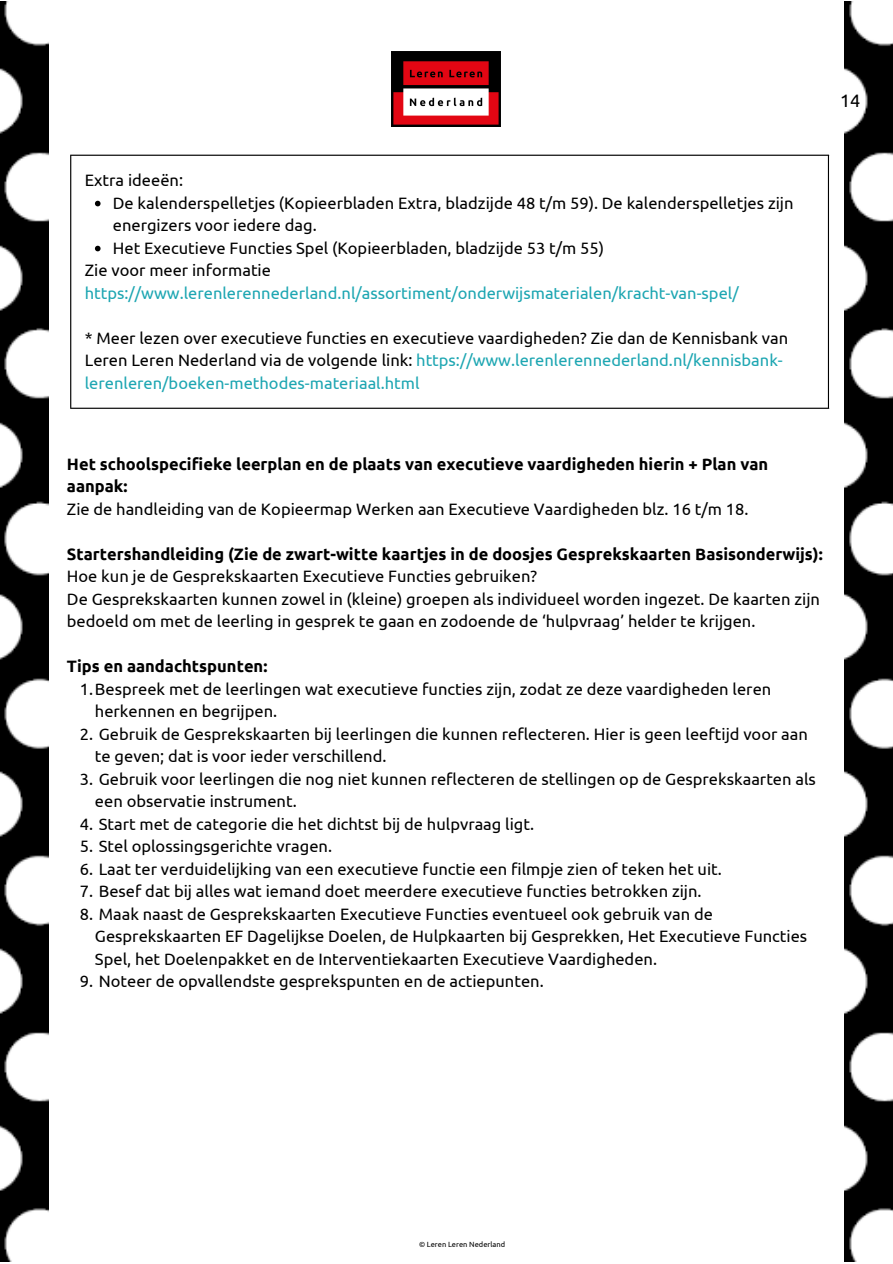
<style>
.page{position:relative;width:893px;height:1264px;background:#fff}
.page>*{position:absolute;margin:0;border:0;box-sizing:border-box;transform-origin:0 0}
.t1{font:18px "Ubuntu";color:#000}
.t2{font:16.5px/22.5px "Ubuntu";color:#000}
.t3{font:700 16.5px/22.5px "Ubuntu";color:#000}
.t4{font:16.5px "Ubuntu";color:#1da6b2}
.t5{font:7.5px "Ubuntu";color:#000}
.s1{color:#1da6b2}
</style>
<div class="page">
<img style="left:844px;top:1px;width:48px;height:1260px">
<img style="left:0;top:1px;width:48px;height:1260px">
<img style="left:391px;top:51px;width:110px;height:76px">
<svg style="left:95px;top:201px;width:5px;height:5px"></svg>
<svg style="left:95px;top:246px;width:5px;height:5px"></svg>
<hr style="left:70px;top:156px;width:1px;height:251px;background:#000">
<hr style="left:827px;top:156px;width:2px;height:251px;background:#000">
<hr style="left:70px;top:155px;width:759px;height:1px;background:#000">
<hr style="left:70px;top:407px;width:759px;height:2px;background:#000">
<p class="t1" style="left:840px;top:91px;width:22px">14</p>
<p class="t2" style="left:85px;top:169px;width:100px">Extra ideeën:</p>
<p class="t2" style="left:113px;top:191px;width:682px">De kalenderspelletjes (Kopieerbladen Extra, bladzijde 48 t/m 59). De kalenderspelletjes zijn energizers voor iedere dag.<br>Het Executieve Functies Spel (Kopieerbladen, bladzijde 53 t/m 55)</p>
<p class="t2" style="left:85px;top:259px;width:188px">Zie voor meer informatie</p>
<p class="t4" style="left:85px;top:283px;width:655px">https://www.lerenlerennederland.nl/assortiment/onderwijsmaterialen/kracht-van-spel/</p>
<p class="t2" style="left:85px;top:326px;width:705px">* Meer lezen over executieve functies en executieve vaardigheden? Zie dan de Kennisbank van<br>Leren Leren Nederland via de volgende link: <span class="s1">https://www.lerenlerennederland.nl/kennisbank&shy;lerenleren/boeken-methodes-materiaal.html</span></p>
<p class="t3" style="left:67px;top:452px;width:702px">Het schoolspecifieke leerplan en de plaats van executieve vaardigheden hierin + Plan van aanpak:</p>
<p class="t2" style="left:67px;top:497px;width:683px">Zie de handleiding van de Kopieermap Werken aan Executieve Vaardigheden blz. 16 t/m 18.</p>
<p class="t3" style="left:67px;top:542px;width:757px">Startershandleiding (Zie de zwart-witte kaartjes in de doosjes Gesprekskaarten Basisonderwijs):</p>
<p class="t2" style="left:67px;top:565px;width:754px">Hoe kun je de Gesprekskaarten Executieve Functies gebruiken?<br>De Gesprekskaarten kunnen zowel in (kleine) groepen als individueel worden ingezet. De kaarten zijn bedoeld om met de leerling in gesprek te gaan en zodoende de ‘hulpvraag’ helder te krijgen.</p>
<p class="t3" style="left:67px;top:655px;width:202px">Tips en aandachtspunten:</p>
<p class="t2" style="left:95px;top:677px;width:677px;text-indent:-15px">1.Bespreek met de leerlingen wat executieve functies zijn, zodat ze deze vaardigheden leren herkennen en begrijpen.</p>
<p class="t2" style="left:95px;top:722px;width:714px;text-indent:-15px">2. Gebruik de Gesprekskaarten bij leerlingen die kunnen reflecteren. Hier is geen leeftijd voor aan te geven; dat is voor ieder verschillend.</p>
<p class="t2" style="left:95px;top:767px;width:722px;text-indent:-15px">3. Gebruik voor leerlingen die nog niet kunnen reflecteren de stellingen op de Gesprekskaarten als een observatie instrument.</p>
<p class="t2" style="left:80px;top:812px;width:455px">4. Start met de categorie die het dichtst bij de hulpvraag ligt.</p>
<p class="t2" style="left:80px;top:834px;width:253px">5. Stel oplossingsgerichte vragen.</p>
<p class="t2" style="left:80px;top:857px;width:643px">6. Laat ter verduidelijking van een executieve functie een filmpje zien of teken het uit.</p>
<p class="t2" style="left:80px;top:879px;width:623px">7. Besef dat bij alles wat iemand doet meerdere executieve functies betrokken zijn.</p>
<p class="t2" style="left:95px;top:902px;width:713px;text-indent:-15px">8. Maak naast de Gesprekskaarten Executieve Functies eventueel ook gebruik van de<br>Gesprekskaarten EF Dagelijkse Doelen, de Hulpkaarten bij Gesprekken, Het Executieve Functies<br>Spel, het Doelenpakket en de Interventiekaarten Executieve Vaardigheden.</p>
<p class="t2" style="left:80px;top:969px;width:465px">9. Noteer de opvallendste gesprekspunten en de actiepunten.</p>
<p class="t5" style="left:419px;top:1240px;width:88px">© Leren Leren Nederland</p>
</div>
